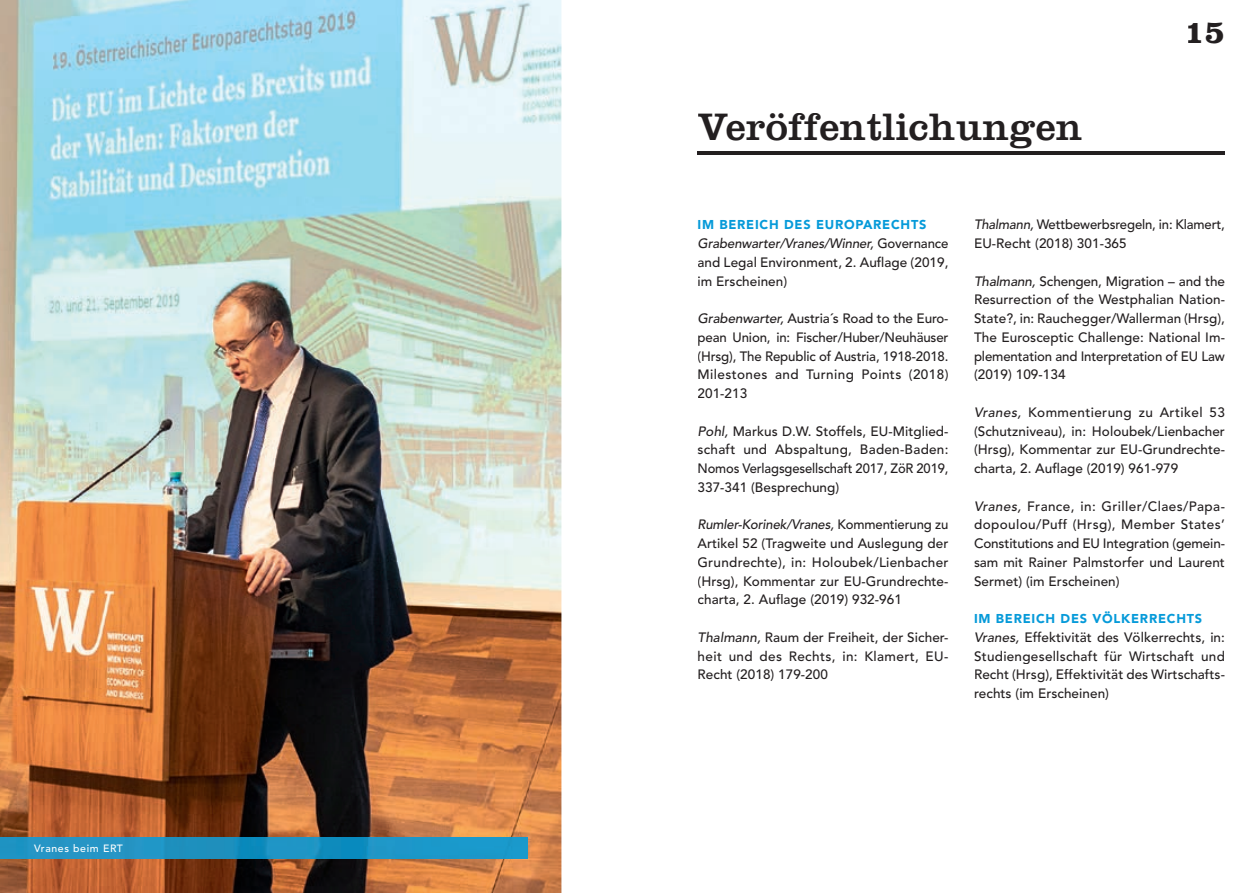
<style>
.page{position:relative;width:1259px;height:893px;background:#fff}
.page>*{position:absolute;margin:0;border:0;box-sizing:border-box;transform-origin:0 0}
.t1{font:39.75px "Clarendon";letter-spacing:.005em;color:#231f20}
.t2{font:700 33px "Clarendon";color:#231f20}
.t3{font:500 13.5px/18.8px "Avenir";letter-spacing:.005em;color:#231f20;text-align:justify}
.t4{font:900 12.75px "Avenir";letter-spacing:.06em;color:#069ad9}
.t5{font:500 10.5px "Avenir";letter-spacing:.06em;color:#fff}
.s1{font-style:italic}
</style>
<div class="page">
<hr style="left:697px;top:151px;width:528px;height:4px;background:#231f20">
<img style="left:0;top:0;width:561px;height:893px">
<img style="left:0;top:838px;width:527px;height:21px">
<p class="t5" style="left:34px;top:842px;width:90px">Vranes beim ERT</p>
<h1 class="t1" style="left:697px;top:104px;width:386px">Veröffentlichungen</h1>
<h2 class="t2" style="left:1184px;top:12px;width:42px">15</h2>
<p class="t4" style="left:697px;top:217px;width:230px">IM BEREICH DES EUROPARECHTS</p>
<p class="t3" style="left:697px;top:234px;width:252px"><span class="s1">Grabenwarter/Vranes/Winner,</span> Governance and Legal Environment, 2. Auflage (2019, im Erscheinen)</p>
<p class="t3" style="left:697px;top:309px;width:252px"><span class="s1">Grabenwarter,</span> Austria´s Road to the Euro&shy;pean Union, in: Fischer/Huber/Neuhäuser (Hrsg), The Republic of Austria, 1918-2018.<br>Milestones and Turning Points (2018)<br>201-213</p>
<p class="t3" style="left:697px;top:422px;width:252px"><span class="s1">Pohl,</span> Markus D.W. Stoffels, EU-Mitglied&shy;schaft und Abspaltung, Baden-Baden:<br>Nomos Verlagsgesellschaft 2017, ZöR 2019, 337-341 (Besprechung)</p>
<p class="t3" style="left:697px;top:516px;width:252px"><span class="s1">Rumler-Korinek/Vranes,</span> Kommentierung zu Artikel 52 (Tragweite und Auslegung der Grundrechte), in: Holoubek/Lienbacher (Hrsg), Kommentar zur EU-Grundrechte&shy;charta, 2. Auflage (2019) 932-961</p>
<p class="t3" style="left:697px;top:628px;width:252px"><span class="s1">Thalmann,</span> Raum der Freiheit, der Sicher&shy;heit und des Rechts, in: Klamert, EU-Recht (2018) 179-200</p>
<p class="t3" style="left:974px;top:216px;width:252px"><span class="s1">Thalmann,</span> Wettbewerbsregeln, in: Klamert,<br>EU-Recht (2018) 301-365</p>
<p class="t3" style="left:974px;top:272px;width:252px"><span class="s1">Thalmann,</span> Schengen, Migration – and the Resurrection of the Westphalian Nation-State?, in: Rauchegger/Wallerman (Hrsg), The Eurosceptic Challenge: National Im&shy;plementation and Interpretation of EU Law (2019) 109-134</p>
<p class="t3" style="left:974px;top:403px;width:252px"><span class="s1">Vranes,</span> Kommentierung zu Artikel 53 (Schutzniveau), in: Holoubek/Lienbacher (Hrsg), Kommentar zur EU-Grundrechte&shy;charta, 2. Auflage (2019) 961-979</p>
<p class="t3" style="left:974px;top:497px;width:252px"><span class="s1">Vranes,</span> France, in: Griller/Claes/Papa&shy;dopoulou/Puff (Hrsg), Member States’ Constitutions and EU Integration (gemein&shy;sam mit Rainer Palmstorfer und Laurent Sermet) (im Erscheinen)</p>
<p class="t4" style="left:974px;top:611px;width:230px">IM BEREICH DES VÖLKERRECHTS</p>
<p class="t3" style="left:974px;top:628px;width:252px"><span class="s1">Vranes,</span> Effektivität des Völkerrechts, in:<br>Studiengesellschaft für Wirtschaft und Recht (Hrsg), Effektivität des Wirtschafts&shy;rechts (im Erscheinen)</p>
</div>
